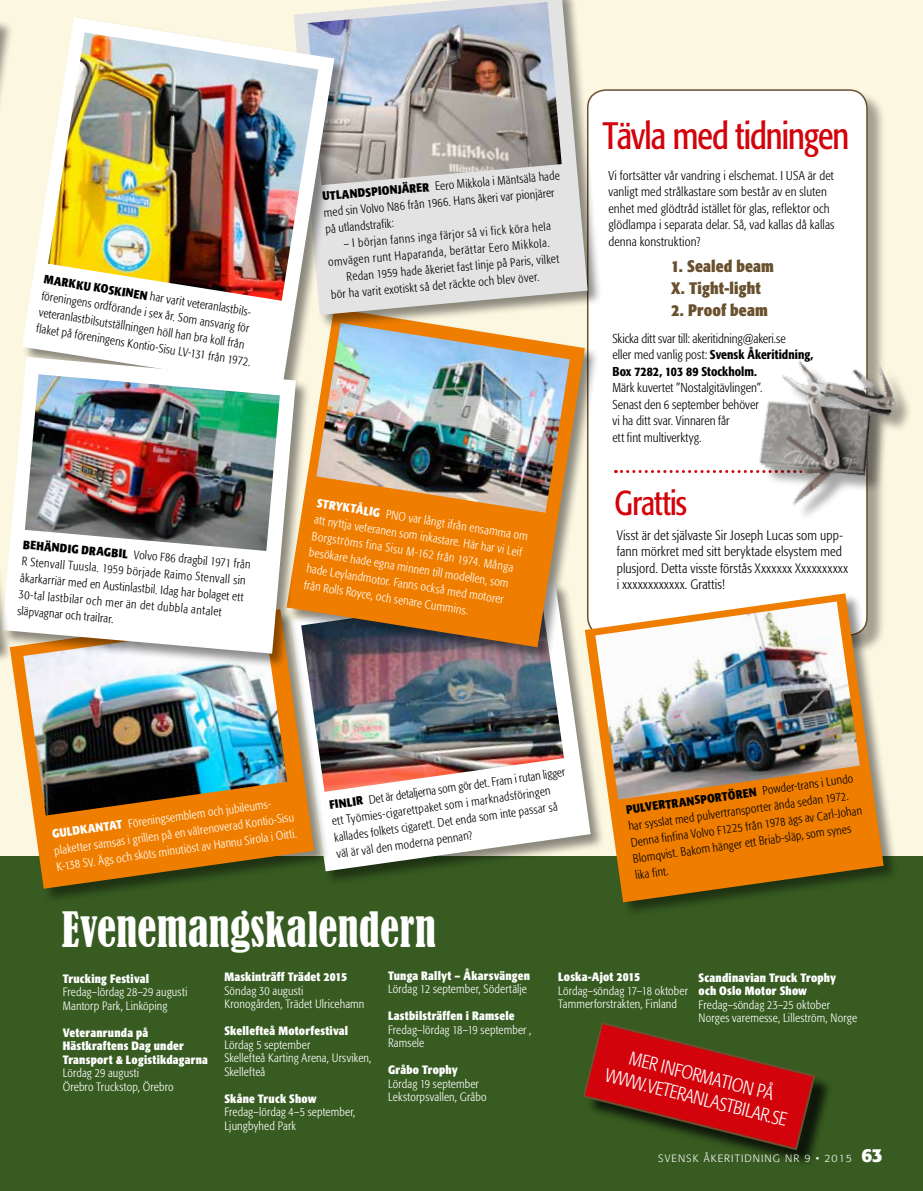
<style>
.page{position:relative;width:923px;height:1191px;background:#fcf7e1}
.page>*{position:absolute;margin:0;border:0;box-sizing:border-box;transform-origin:0 0}
.t1{font:condensed 45.6px "Bernard";letter-spacing:.01em;color:#fff;scale:.93 1}
.t2{font:37.8px "Formata OT Condenced";letter-spacing:-.025em;color:#d3030b;scale:.93 1}
.t3{font:34.2px "Formata OT Condenced";letter-spacing:-.02em;color:#d3030b;scale:.93 1}
.t4{font:300 18.75px/22.2px "Formata OT Condenced";color:#fff;text-align:center}
.t5{font:700 16.5px/22.2px "Formata OT Condenced";letter-spacing:.005em;color:#69502e}
.t6{font:300 13.5px/16.5px "Formata OT Condenced";letter-spacing:.015em;color:#000001}
.t7{font:300 12.75px/16.5px "Formata OT Condenced";letter-spacing:.01em;color:#000001}
.t8{font:300 12px/16.5px "Formata OT Condenced";color:#000001}
.t9{font:300 12px/13.5px "Formata OT Condenced";letter-spacing:.015em;color:#fff}
.t10{font:700 12px/13.5px "Formata OT Condenced";letter-spacing:.015em;color:#fff}
.t11{font:300 10.5px "Formata OT";letter-spacing:.1em;color:#fff}
.s1{font-weight:700}
.s2{font-weight:500}
.s3{font-weight:700;font-size:18.75px}
</style>
<div class="page">
<div style="left:0;top:856px;width:923px;height:335px;background:#375b21"></div>
<div style="left:290px;top:582px;width:315px;height:304px;background:#000001;opacity:.45"></div>
<img style="left:329px;top:662px;width:255px;height:211px">
<div style="left:589px;top:92px;width:297px;height:562px;background:#000001;opacity:.35"></div>
<div style="left:588px;top:90px;width:279px;height:545px;background:#fff;border-radius:18px"></div>
<svg style="left:615px;top:470px;width:95px;height:3px"></svg>
<div style="left:586px;top:1025px;width:247px;height:143px;background:#000001;opacity:.75"></div>
<svg style="left:583px;top:1022px;width:233px;height:129px"></svg>
<div style="left:286px;top:308px;width:314px;height:354px;background:#000001;opacity:.45"></div>
<svg style="left:311px;top:330px;width:274px;height:317px"></svg>
<img style="left:316px;top:330px;width:254px;height:183px">
<div style="left:293px;top:0;width:310px;height:330px;background:#000001;opacity:.45"></div>
<svg style="left:293px;top:0;width:294px;height:315px;background:#dddcd8"></svg>
<img style="left:307px;top:2px;width:255px;height:183px">
<div style="left:311px;top:498px;width:232px;height:133px;background:#ef7e00"></div>
<div style="left:10px;top:609px;width:319px;height:294px;background:#000001;opacity:.45"></div>
<svg style="left:10px;top:609px;width:304px;height:279px;fill:#ef7e00"></svg>
<img style="left:23px;top:669px;width:264px;height:146px">
<div style="left:22px;top:17px;width:328px;height:386px;background:#000001;opacity:.45"></div>
<img style="left:22px;top:15px;width:315px;height:375px">
<div style="left:584px;top:593px;width:315px;height:324px;background:#000001;opacity:.45"></div>
<svg style="left:585px;top:593px;width:298px;height:309px;fill:#ef7e00"></svg>
<img style="left:595px;top:601px;width:265px;height:198px">
<img style="left:712px;top:328px;width:197px;height:212px">
<div style="left:0;top:0;width:14px;height:333px;background:#000001;opacity:.45"></div>
<div style="left:2px;top:357px;width:309px;height:312px;background:#000001;opacity:.45"></div>
<img style="left:13px;top:354px;width:285px;height:302px">
<div style="left:0;top:287px;width:13px;height:412px;background:#000001;opacity:.45"></div>
<svg style="left:0;top:0;width:1px;height:686px"></svg>
<p class="t8" style="left:46px;top:271px;width:218px;rotate:9deg"><span class="s1">MARKKU KOSKINEN</span> har varit veteranlastbils&shy;föreningens ordförande i sex år. Som ansvarig för veteranlastbilsutställningen höll han bra koll från flaket på föreningens Kontio-Sisu LV-131 från 1972.</p>
<p class="t8" style="left:24px;top:536px;width:230px;rotate:5deg"><span class="s1">BEHÄNDIG DRAGBIL</span> Volvo F86 dragbil 1971 från R Stenvall Tuusla. 1959 började Raimo Stenvall sin åkarkarriär med en Austinlastbil. Idag har bolaget ett 30-tal lastbilar och mer än det dubbla antalet släpvagnar och trailrar.</p>
<p class="t8" style="left:322px;top:188px;width:240px;rotate:-5deg"><span class="s1">UTLANDSPIONJÄRER</span> Eero Mikkola i Mäntsälä hade med sin Volvo N86 från 1966. Hans åkeri var pionjärer på utlandstrafik:</p>
<p class="t8" style="left:343px;top:236px;width:209px;rotate:-5deg">– I början fanns inga färjor så vi fick köra hela</p>
<p class="t8" style="left:327px;top:254px;width:224px;rotate:-5deg">omvägen runt Haparanda, berättar Eero Mikkola.</p>
<p class="t8" style="left:346px;top:269px;width:215px;rotate:-5deg">Redan 1959 hade åkeriet fast linje på Paris, vilket</p>
<p class="t8" style="left:330px;top:287px;width:211px;rotate:-5deg">bör ha varit exotiskt så det räckte och blev över.</p>
<p class="t9" style="left:318px;top:495px;width:215px;line-height:16.5px;rotate:9deg"><span class="s1">STRYKTÅLIG</span> PNO var långt ifrån ensamma om att nyttja veteranen som inkastare. Här har vi Leif Borgströms fina Sisu M-162 från 1974. Många besökare hade egna minnen till modellen, som hade Leylandmotor. Fanns också med motorer från Rolls Royce, och senare Cummins.</p>
<h2 class="t2" style="left:603px;top:113px;width:266px">Tävla med tidningen</h2>
<p class="t7" style="left:608px;top:167px;width:228px">Vi fortsätter vår vandring i elschemat. I USA är det vanligt med strålkastare som består av en sluten enhet med glödtråd istället för glas, reflektor och glödlampa i separata delar. Så, vad kallas då kallas denna konstruktion?</p>
<h3 class="t5" style="left:671px;top:255px;width:104px">1. Sealed beam<br>X. Tight-light</h3>
<h3 class="t5" style="left:671px;top:299px;width:98px">2. Proof beam</h3>
<p class="t7" style="left:612px;top:330px;width:202px">Skicka ditt svar till: akeritidning@akeri.se<br>eller med vanlig post: <span class="s2">Svensk Åkeritidning,<br>Box 7282, 103 89 Stockholm.</span></p>
<p class="t7" style="left:612px;top:379px;width:152px">Märk kuvertet ”Nostalgitävlingen”.<br>Senast den 6 september behöver vi ha ditt svar. Vinnaren får<br>ett fint multiverktyg.</p>
<h3 class="t3" style="left:614px;top:483px;width:80px">Grattis</h3>
<p class="t6" style="left:617px;top:527px;width:233px">Visst är det självaste Sir Joseph Lucas som upp&shy;fann mörkret med sitt beryktade elsystem med plusjord. Detta visste förstås Xxxxxxx Xxxxxxxxxx i xxxxxxxxxxxx. Grattis!</p>
<p class="t9" style="left:51px;top:826px;width:244px;line-height:16.5px;rotate:-8deg"><span class="s1">GULDKANTAT</span> Föreningsemblem och jubileums&shy;plaketter samsas i grillen på en välrenoverad Kontio-Sisu<br>K-138 SV. Ägs och sköts minutiöst av Hannu Sirola i Oitti.</p>
<p class="t8" style="left:328px;top:797px;width:239px;rotate:-8deg"><span class="s1">FINLIR</span> Det är detaljerna som gör det. Fram i rutan ligger ett Työmies-cigarettpaket som i marknadsföringen kallades folkets cigarett. Det enda som inte passar så väl är väl den moderna pennan?</p>
<h1 class="t1" style="left:62px;top:903px;width:404px">Evenemangskalendern</h1>
<p class="t8" style="left:625px;top:802px;width:235px;rotate:-8deg"><span class="s1">PULVERTRANSPORTÖREN</span> Powder-trans i Lundo har sysslat med pulvertransporter ända sedan 1972.<br>Denna finfina Volvo F1225 från 1978 ägs av Carl-Johan Blomqvist. Bakom hänger ett Briab-släp, som synes lika fint.</p>
<p class="t10" style="left:63px;top:971px;width:88px">Trucking Festival</p>
<p class="t9" style="left:63px;top:985px;width:126px">Fredag–lördag 28–29 augusti<br>Mantorp Park, Linköping</p>
<p class="t10" style="left:63px;top:1025px;width:147px">Veteranrunda på<br>Hästkraftens Dag under<br>Transport &amp; Logistikdagarna</p>
<p class="t9" style="left:63px;top:1066px;width:112px">Lördag 29 augusti<br>Örebro Truckstop, Örebro</p>
<p class="t10" style="left:224px;top:970px;width:124px">Maskinträff Trädet 2015</p>
<p class="t9" style="left:224px;top:983px;width:142px">Söndag 30 augusti<br>Kronogården, Trädet Ulricehamn</p>
<p class="t10" style="left:224px;top:1024px;width:125px">Skellefteå Motorfestival</p>
<p class="t9" style="left:224px;top:1037px;width:149px">Lördag 5 september<br>Skellefteå Karting Arena, Ursviken,<br>Skellefteå</p>
<p class="t10" style="left:224px;top:1091px;width:94px">Skåne Truck Show</p>
<p class="t9" style="left:224px;top:1105px;width:133px">Fredag–lördag 4–5 september,<br>Ljungbyhed Park</p>
<p class="t10" style="left:388px;top:968px;width:143px">Tunga Rallyt – Åkarsvängen</p>
<p class="t9" style="left:388px;top:982px;width:140px">Lördag 12 september, Södertälje</p>
<p class="t10" style="left:388px;top:1009px;width:128px">Lastbilsträffen i Ramsele</p>
<p class="t9" style="left:388px;top:1023px;width:145px">Fredag–lördag 18–19 september ,<br>Ramsele</p>
<p class="t10" style="left:388px;top:1063px;width:71px">Gråbo Trophy</p>
<p class="t9" style="left:388px;top:1077px;width:100px">Lördag 19 september<br>Lekstorpsvallen, Gråbo</p>
<p class="t10" style="left:558px;top:970px;width:83px">Loska-Ajot 2015</p>
<p class="t9" style="left:558px;top:983px;width:131px">Lördag–söndag 17–18 oktober<br>Tammerforstrakten, Finland</p>
<p class="t10" style="left:698px;top:970px;width:139px">Scandinavian Truck Trophy och Oslo Motor Show</p>
<p class="t9" style="left:698px;top:998px;width:160px">Fredag–söndag 23–25 oktober<br>Norges varemesse, Lilleström, Norge</p>
<h3 class="t4" style="left:614px;top:1042px;width:188px;rotate:14deg">MER INFORMATION PÅ<br>WWW.VETERANLASTBILAR.SE</h3>
<p class="t11" style="left:658px;top:1152px;width:226px">SVENSK ÅKERITIDNING NR 9 • 2015 <span class="s3">63</span></p>
</div>
